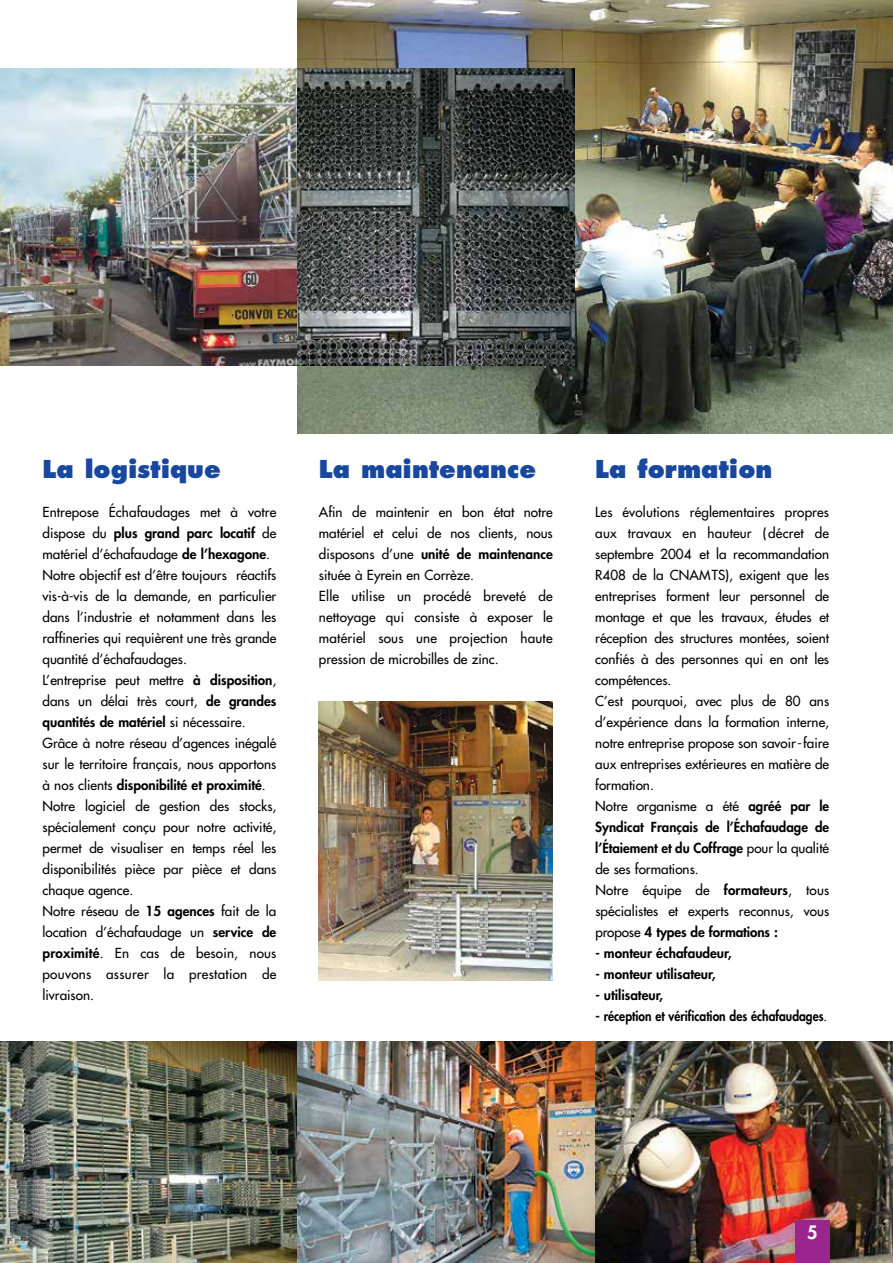
<style>
.page{position:relative;width:893px;height:1263px;background:#fff}
.page>*{position:absolute;margin:0;border:0;box-sizing:border-box;transform-origin:0 0}
.t1{font:800 24px "Futura";color:#17479e}
.t2{font:800 18px "Futura";color:#fff}
.t3{font:13.5px/21px "Futura";color:#000}
.t4{font:800 13.5px "Futura";color:#000}
.s1{font-weight:800}
.s2{font-weight:400}
</style>
<div class="page">
<img style="left:0;top:68px;width:298px;height:298px">
<img style="left:298px;top:0;width:595px;height:434px">
<img style="left:0;top:1042px;width:893px;height:221px">
<div style="left:795px;top:1220px;width:34px;height:43px;background:#9a258f"></div>
<img style="left:319px;top:702px;width:234px;height:278px">
<h1 class="t1" style="left:43px;top:454px;width:180px">La logistique</h1>
<p class="t3" style="left:43px;top:501px;width:235px">Entrepose échafaudages met à votre dispose du <span class="s1">plus grand parc locatif</span> de matériel d’échafaudage <span class="s1">de l’hexagone</span>.<br>Notre objectif est d’être toujours réactifs vis-à-vis de la demande, en particulier dans l’industrie et notamment dans les raffineries qui requièrent une très grande quantité d’échafaudages.<br>L’entreprise peut mettre <span class="s1">à disposition</span>, dans un délai très court, <span class="s1">de grandes quantités de matériel</span> si nécessaire.<br>Grâce à notre réseau d’agences inégalé sur le territoire français, nous apportons à nos clients <span class="s1">disponibilité et proximité</span>.<br>Notre logiciel de gestion des stocks, spécialement conçu pour notre activité, permet de visualiser en temps réel les disponibilités pièce par pièce et dans chaque agence.<br>Notre réseau de <span class="s1">15 agences</span> fait de la location d’échafaudage un <span class="s1">service de proximité</span>. En cas de besoin, nous pouvons assurer la prestation de livraison.</p>
<h1 class="t1" style="left:319px;top:454px;width:219px">La maintenance</h1>
<p class="t3" style="left:319px;top:501px;width:235px">Afin de maintenir en bon état notre matériel et celui de nos clients, nous disposons d’une <span class="s1">unité de maintenance </span>située à Eyrein en Corrèze.<br>Elle utilise un procédé breveté de nettoyage qui consiste à exposer le matériel sous une projection haute pression de microbilles de zinc.</p>
<h1 class="t1" style="left:595px;top:454px;width:179px">La formation</h1>
<p class="t3" style="left:595px;top:501px;width:235px">Les évolutions réglementaires propres aux travaux en hauteur (décret de septembre 2004 et la recommandation R408 de la CNAMTS), exigent que les entreprises forment leur personnel de montage et que les travaux, études et réception des structures montées, soient confiés à des personnes qui en ont les compétences.<br>C’est pourquoi, avec plus de 80 ans d’expérience dans la formation interne, notre entreprise propose son savoir-faire aux entreprises extérieures en matière de formation.<br>Notre organisme a été <span class="s1">agréé par le Syndicat Français de l’Échafaudage de l’étaiement et du Coffrage</span> pour la qualité de ses formations.<br>Notre équipe de <span class="s1">formateurs</span>, tous spécialistes et experts reconnus, vous propose <span class="s1">4 types de formations :</span></p>
<p class="t4" style="left:595px;top:944px;width:138px">- monteur échafaudeur,</p>
<p class="t4" style="left:595px;top:965px;width:122px">- monteur utilisateur,</p>
<p class="t4" style="left:595px;top:986px;width:69px">- utilisateur,</p>
<p class="t4" style="left:595px;top:1007px;width:233px">- réception et vérification des échafaudages<span class="s2">.</span></p>
<h2 class="t2" style="left:807px;top:1220px;width:12px">5</h2>
</div>
